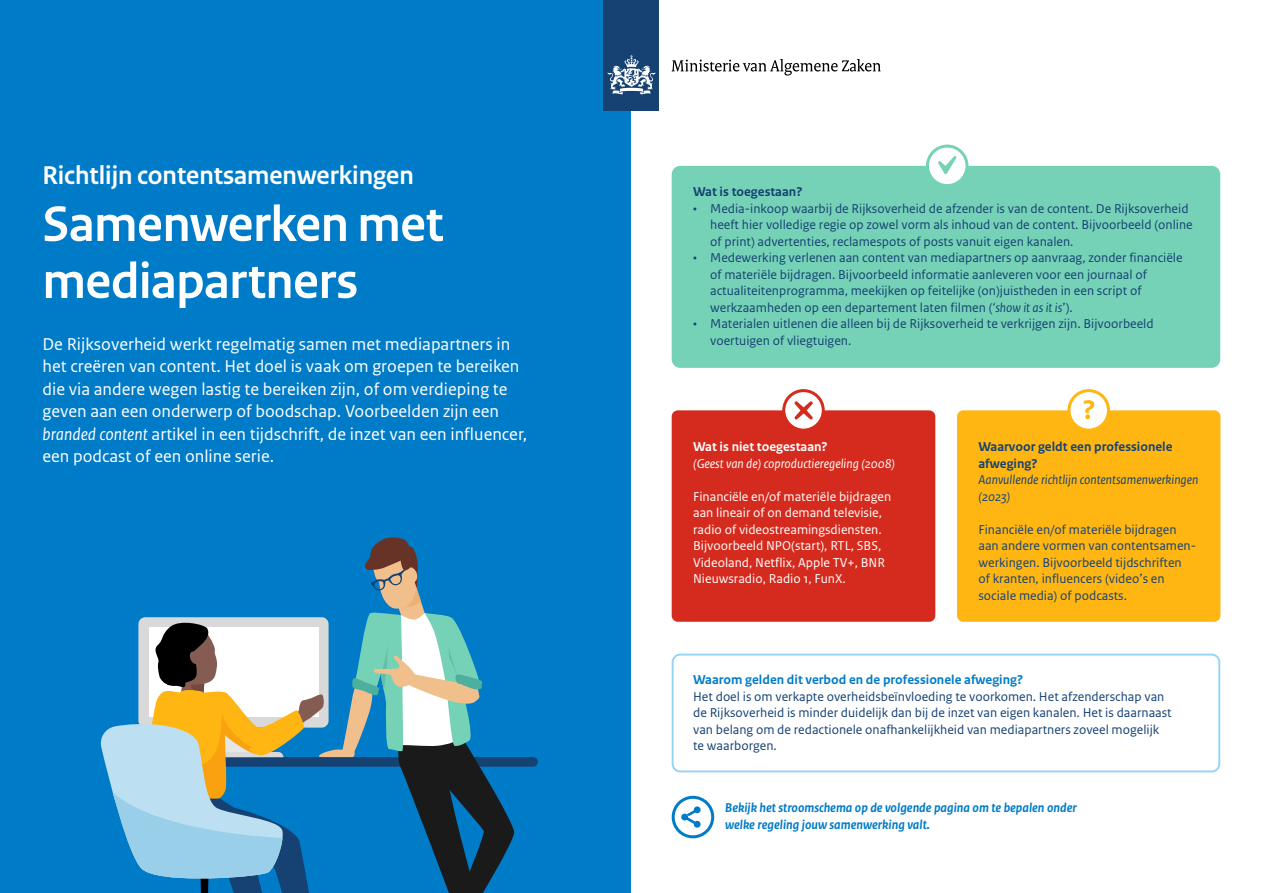
<style>
.page{position:relative;width:1263px;height:893px;background:#fff}
.page>*{position:absolute;margin:0;border:0;box-sizing:border-box;transform-origin:0 0}
.Head_1{font:700 52.5px/57px "Rijksoverheid Sans Heading";letter-spacing:-.005em;color:#fff}
.t1{font:700 27px "Rijksoverheid Sans Heading";color:#fff}
.Intro{font:18px/22.5px "Rijksoverheid Sans Text";color:#fff}
.Body_9pt{font:13.5px/16.5px "Rijksoverheid Sans Text";color:#154273}
.Body_9pt-2{font:13.5px/16.5px "Rijksoverheid Sans Text";color:#fff}
.Body_9pt-3{font:italic 700 13.5px/16.5px "Rijksoverheid Sans Text";color:#007bc7}
.Head_2_9pt{font:700 13.5px/16.5px "Rijksoverheid Sans Text";color:#154273}
.Head_2_9pt-2{font:700 13.5px "Rijksoverheid Sans Text";color:#007bc7}
.Body_9pt-4{font:italic 13.5px/16.5px "Rijksoverheid Sans Text";color:#154273}
.Body_9pt-5{font:italic 13.5px "Rijksoverheid Sans Text";color:#fff}
.Head_2_9pt-3{font:700 13.5px "Rijksoverheid Sans Text";color:#fff}
.s1{font-style:italic}
</style>
<div class="page">
<div style="left:0;top:0;width:631px;height:893px;background:#007bc7"></div>
<div style="left:672px;top:166px;width:548px;height:202px;background:#76d2b6;border-radius:9px"></div>
<svg style="left:672px;top:654px;width:548px;height:118px"></svg>
<div style="left:672px;top:410px;width:263px;height:212px;background:#d52b1e;border-radius:6px"></div>
<div style="left:957px;top:410px;width:263px;height:212px;background:#ffb612;border-radius:6px"></div>
<svg style="left:926px;top:145px;width:42px;height:40px"></svg>
<svg style="left:782px;top:389px;width:43px;height:40px"></svg>
<svg style="left:1067px;top:389px;width:43px;height:40px"></svg>
<svg style="left:672px;top:796px;width:42px;height:42px"></svg>
<div style="left:129px;top:757px;width:409px;height:10px;background:#154273;border-radius:5px"></div>
<svg style="left:100px;top:537px;width:414px;height:356px"></svg>
<div style="left:604px;top:0;width:55px;height:110px;background:#154273"></div>
<svg style="left:608px;top:55px;width:47px;height:40px"></svg>
<svg style="left:671px;top:59px;width:210px;height:17px"></svg>
<p class="t1" style="left:43px;top:160px;width:373px">Richtlijn contentsamenwerkingen</p>
<h1 class="Head_1" style="left:43px;top:196px;width:402px">Samenwerken met mediapartners</h1>
<p class="Intro" style="left:43px;top:333px;width:486px">De Rijksoverheid werkt regelmatig samen met mediapartners in het creëren van content. Het doel is vaak om groepen te bereiken die via andere wegen lastig te bereiken zijn, of om verdieping te geven aan een onderwerp of boodschap. Voorbeelden zijn een <span class="s1">branded content</span> artikel in een tijdschrift, de inzet van een influencer, een podcast of een online serie.</p>
<h2 class="Head_2_9pt" style="left:693px;top:184px;width:111px">Wat is toegestaan?</h2>
<p class="Body_9pt" style="left:710px;top:200px;width:484px;text-indent:-17px">• Media-inkoop waarbij de Rijksoverheid de afzender is van de content. De Rijksoverheid heeft hier volledige regie op zowel vorm als inhoud van de content. Bijvoorbeeld (online of print) advertenties, reclamespots of posts vanuit eigen kanalen.</p>
<p class="Body_9pt" style="left:710px;top:250px;width:474px;text-indent:-17px">• Medewerking verlenen aan content van mediapartners op aanvraag, zonder financiële of materiële bijdragen. Bijvoorbeeld informatie aanleveren voor een journaal of actualiteitenprogramma, meekijken op feitelijke (on)juistheden in een script of werkzaamheden op een departement laten filmen (<span class="s1">‘show it as it is</span>’).</p>
<p class="Body_9pt" style="left:710px;top:316px;width:445px;text-indent:-17px">• Materialen uitlenen die alleen bij de Rijksoverheid te verkrijgen zijn. Bijvoorbeeld voertuigen of vliegtuigen.</p>
<h2 class="Head_2_9pt-3" style="left:693px;top:439px;width:136px">Wat is niet toegestaan?</h2>
<p class="Body_9pt-5" style="left:693px;top:456px;width:203px">(Geest van de) coproductieregeling (2008)</p>
<p class="Body_9pt-2" style="left:693px;top:488px;width:200px">Financiële en/of materiële bijdragen aan lineair of on demand televisie, radio of videostreamingsdiensten.<br>Bijvoorbeeld NPO(start), RTL, SBS, Videoland, Netflix, Apple TV+, BNR Nieuwsradio, Radio 1, FunX.</p>
<h2 class="Head_2_9pt" style="left:978px;top:439px;width:196px">Waarvoor geldt een professionele afweging?</h2>
<p class="Body_9pt-4" style="left:978px;top:472px;width:221px">Aanvullende richtlijn contentsamenwerkingen (2023)</p>
<p class="Body_9pt" style="left:978px;top:521px;width:219px">Financiële en/of materiële bijdragen aan andere vormen van contentsamen&shy;werkingen. Bijvoorbeeld tijdschriften of kranten, influencers (video’s en sociale media) of podcasts.</p>
<h2 class="Head_2_9pt-2" style="left:693px;top:672px;width:332px">Waarom gelden dit verbod en de professionele afweging?</h2>
<p class="Body_9pt" style="left:693px;top:688px;width:480px">Het doel is om verkapte overheidsbeïnvloeding te voorkomen. Het afzenderschap van de Rijksoverheid is minder duidelijk dan bij de inzet van eigen kanalen. Het is daarnaast van belang om de redactionele onafhankelijkheid van mediapartners zoveel mogelijk te waarborgen.</p>
<p class="Body_9pt-3" style="left:725px;top:800px;width:353px">Bekijk het stroomschema op de volgende pagina om te bepalen onder welke regeling jouw samenwerking valt.</p>
</div>
